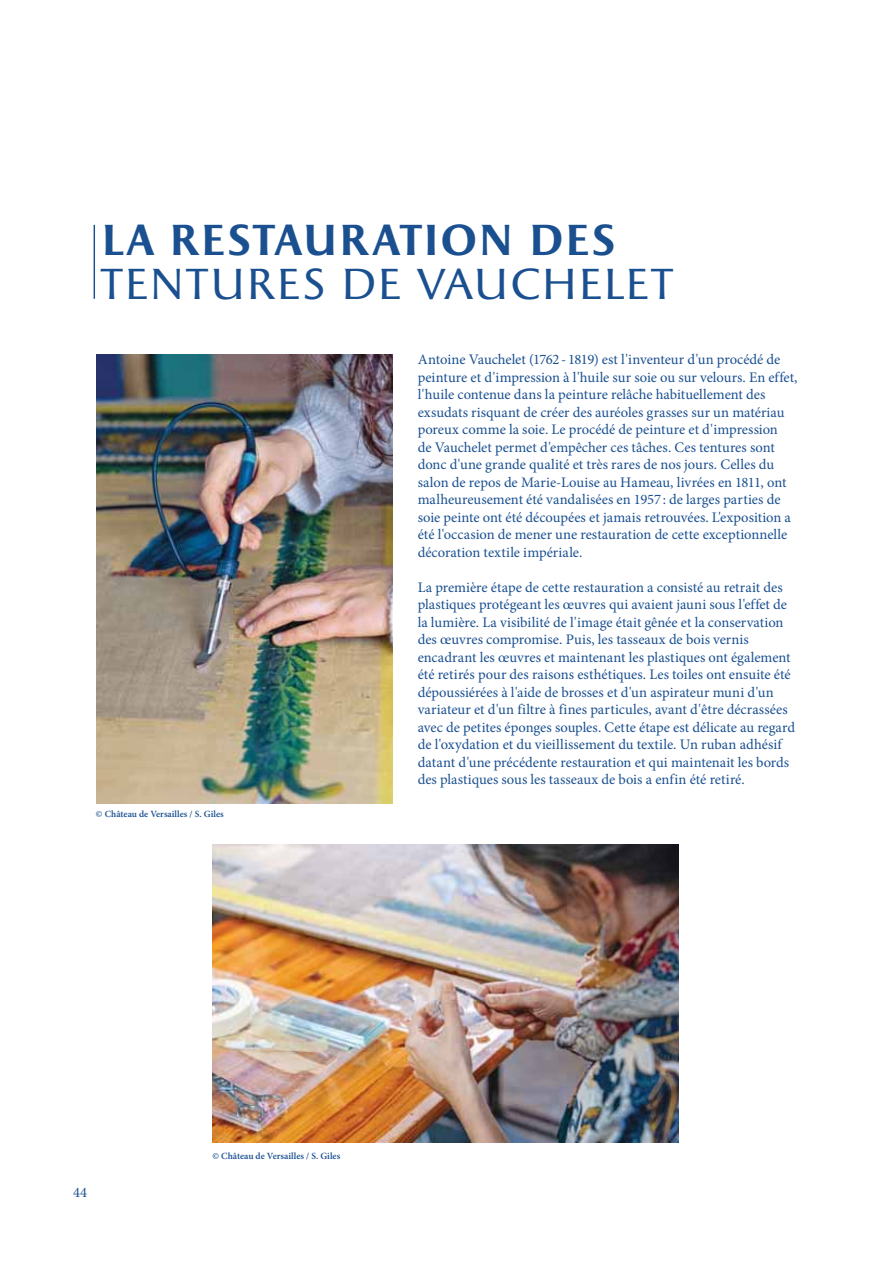
<style>
.page{position:relative;width:893px;height:1263px;background:#fff}
.page>*{position:absolute;margin:0;border:0;box-sizing:border-box;transform-origin:0 0}
.t1{font:43.8px "Apollon";letter-spacing:-.01em;color:#1a5090}
.t2{font:700 43.8px "Apollon";color:#1a5090}
.t3{font:14.55px/17.5px "Minion Pro";color:#1a5090}
.t4{font:600 9.45px "Minion Pro";color:#1a5090}
</style>
<div class="page">
<hr style="left:94px;top:225px;width:1px;height:74px;background:#1a5090">
<img style="left:212px;top:845px;width:467px;height:297px">
<img style="left:96px;top:354px;width:297px;height:449px">
<h1 class="t2" style="left:101px;top:214px;width:517px">LA RESTAURATION DES</h1>
<h1 class="t1" style="left:101px;top:258px;width:574px">TENTURES DE VAUCHELET</h1>
<p class="t4" style="left:96px;top:810px;width:129px">© Château de Versailles / S. Giles</p>
<p class="t3" style="left:418px;top:352px;width:381px">Antoine Vauchelet (1762 - 1819) est l'inventeur d'un procédé de peinture et d'impression à l'huile sur soie ou sur velours. En effet, l'huile contenue dans la peinture relâche habituellement des exsudats risquant de créer des auréoles grasses sur un matériau poreux comme la soie. Le procédé de peinture et d'impression<br>de Vauchelet permet d'empêcher ces tâches. Ces tentures sont donc d'une grande qualité et très rares de nos jours. Celles du salon de repos de Marie-Louise au Hameau, livrées en 1811, ont malheureusement été vandalisées en 1957 : de larges parties de soie peinte ont été découpées et jamais retrouvées. L'exposition a été l'occasion de mener une restauration de cette exceptionnelle décoration textile impériale.</p>
<p class="t3" style="left:418px;top:580px;width:379px">La première étape de cette restauration a consisté au retrait des plastiques protégeant les œuvres qui avaient jauni sous l'effet de la lumière. La visibilité de l'image était gênée et la conservation des œuvres compromise. Puis, les tasseaux de bois vernis encadrant les œuvres et maintenant les plastiques ont également été retirés pour des raisons esthétiques. Les toiles ont ensuite été dépoussiérées à l'aide de brosses et d'un aspirateur muni d'un variateur et d'un filtre à fines particules, avant d'être décrassées avec de petites éponges souples. Cette étape est délicate au regard de l'oxydation et du vieillissement du textile. Un ruban adhésif datant d'une précédente restauration et qui maintenait les bords des plastiques sous les tasseaux de bois a enfin été retiré.</p>
<p class="t3" style="left:73px;top:1185px;width:15px">44</p>
<p class="t4" style="left:212px;top:1152px;width:129px">© Château de Versailles / S. Giles</p>
</div>
